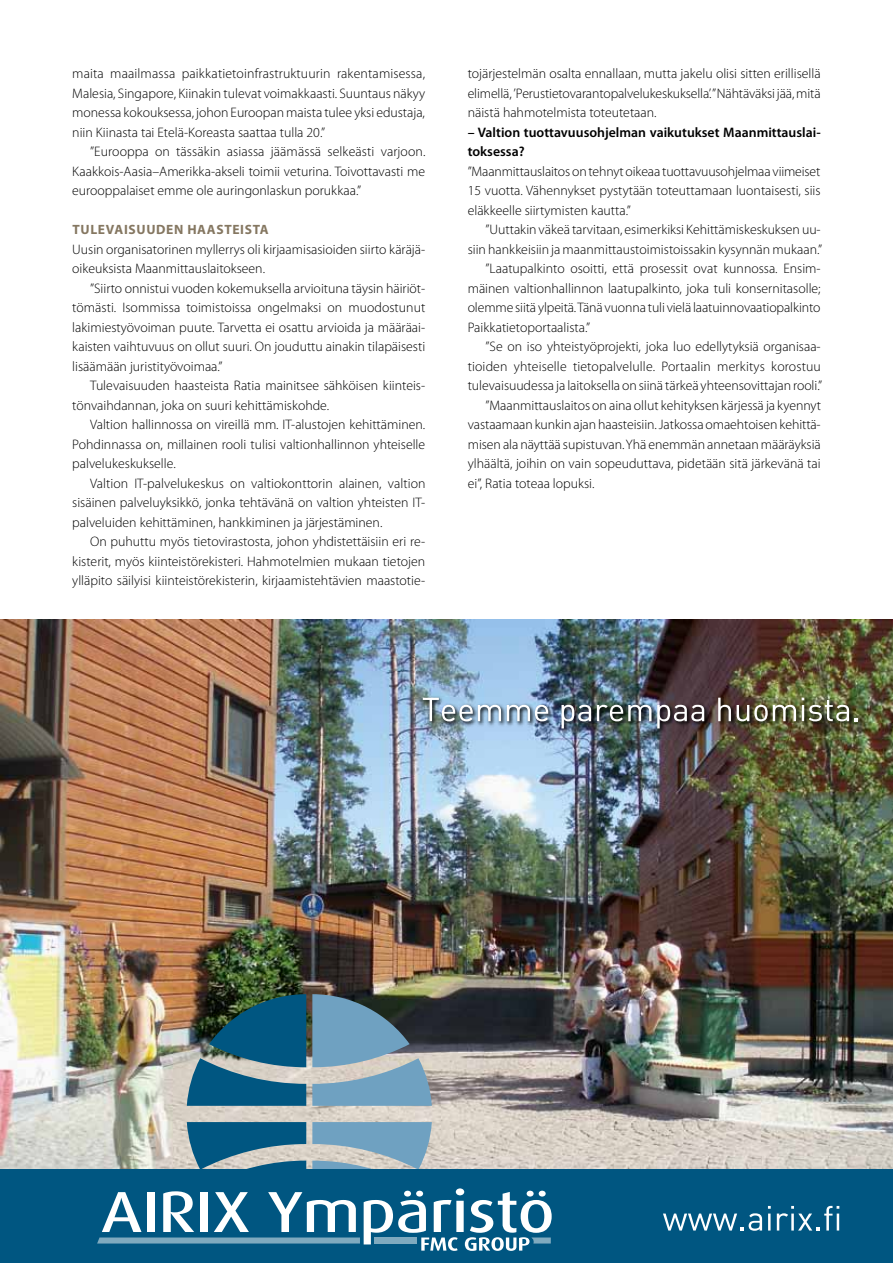
<style>
.page{position:relative;width:893px;height:1263px;background:#fff}
.page>*{position:absolute;margin:0;border:0;box-sizing:border-box;transform-origin:0 0}
.t1{font:300 13.8px/19.5px "Myriad Pro";color:#000;text-align:justify}
.t2{font:600 13.8px/19.5px "Myriad Pro";color:#000}
.t3{font:700 13.5px "Myriad Pro";letter-spacing:.05em;color:#857761}
</style>
<div class="page">
<img style="left:0;top:620px;width:893px;height:549px">
<img style="left:420px;top:695px;width:445px;height:41px">
<svg style="left:423px;top:698px;width:78px;height:23px"></svg>
<svg style="left:507px;top:705px;width:41px;height:16px"></svg>
<svg style="left:561px;top:705px;width:30px;height:23px"></svg>
<svg style="left:597px;top:705px;width:54px;height:16px"></svg>
<svg style="left:657px;top:705px;width:47px;height:23px"></svg>
<svg style="left:718px;top:698px;width:13px;height:23px"></svg>
<svg style="left:737px;top:705px;width:59px;height:16px"></svg>
<svg style="left:802px;top:698px;width:47px;height:23px"></svg>
<div style="left:0;top:1169px;width:893px;height:94px;background:#005681"></div>
<img style="left:97px;top:994px;width:455px;height:257px">
<svg style="left:663px;top:1213px;width:99px;height:18px"></svg>
<hr style="left:768px;top:1213px;width:3px;height:17px;background:#fff">
<svg style="left:777px;top:1206px;width:62px;height:24px"></svg>
<p class="t1" style="left:72px;top:64px;width:354px">maita maailmassa paikkatietoinfrastruktuurin rakentamisessa, Malesia, Singapore, Kiinakin tulevat voimakkaasti. Suuntaus näkyy monessa kokouksessa, johon Euroopan maista tulee yksi edustaja, niin Kiinasta tai Etelä-Koreasta saattaa tulla 20.”</p>
<p class="t1" style="left:72px;top:142px;width:355px;text-indent:18px">”Eurooppa on tässäkin asiassa jäämässä selkeästi varjoon.<br>Kaakkois-Aasia–Amerikka-akseli toimii veturina. Toivottavasti me eurooppalaiset emme ole auringonlaskun porukkaa.”</p>
<p class="t3" style="left:72px;top:221px;width:198px">TULEVAISUUDEN HAASTEISTA</p>
<p class="t1" style="left:72px;top:240px;width:354px">Uusin organisatorinen myllerrys oli kirjaamisasioiden siirto käräjä&shy;oikeuksista Maanmittauslaitokseen.</p>
<p class="t1" style="left:72px;top:279px;width:355px;text-indent:18px">”Siirto onnistui vuoden kokemuksella arvioituna täysin häiriöt&shy;tömästi. Isommissa toimistoissa ongelmaksi on muodostunut lakimiestyövoiman puute. Tarvetta ei osattu arvioida ja määräai&shy;kaisten vaihtuvuus on ollut suuri. On jouduttu ainakin tilapäisesti lisäämään juristityövoimaa.”</p>
<p class="t1" style="left:72px;top:376px;width:354px;text-indent:18px">Tulevaisuuden haasteista Ratia mainitsee sähköisen kiinteis&shy;tönvaihdannan, joka on suuri kehittämiskohde.</p>
<p class="t1" style="left:72px;top:415px;width:354px;text-indent:18px">Valtion hallinnossa on vireillä mm. IT-alustojen kehittäminen.<br>Pohdinnassa on, millainen rooli tulisi valtionhallinnon yhteiselle palvelukeskukselle.</p>
<p class="t1" style="left:72px;top:474px;width:355px;text-indent:18px">Valtion IT-palvelukeskus on valtiokonttorin alainen, valtion sisäinen palveluyksikkö, jonka tehtävänä on valtion yhteisten IT&shy;palveluiden kehittäminen, hankkiminen ja järjestäminen.</p>
<p class="t1" style="left:72px;top:532px;width:354px;text-indent:18px">On puhuttu myös tietovirastosta, johon yhdistettäisiin eri re&shy;kisterit, myös kiinteistörekisteri. Hahmotelmien mukaan tietojen ylläpito säilyisi kiinteistörekisterin, kirjaamistehtävien maastotie-</p>
<p class="t1" style="left:468px;top:64px;width:354px">tojärjestelmän osalta ennallaan, mutta jakelu olisi sitten erillisellä elimellä, ’Perustietovarantopalvelukeskuksella’.”Nähtäväksi jää, mitä näistä hahmotelmista toteutetaan.</p>
<p class="t2" style="left:468px;top:122px;width:354px">– Valtion tuottavuusohjelman vaikutukset Maanmittauslai&shy;toksessa?</p>
<p class="t1" style="left:468px;top:162px;width:354px">”Maanmittauslaitos on tehnyt oikeaa tuottavuusohjelmaa viimeiset 15 vuotta. Vähennykset pystytään toteuttamaan luontaisesti, siis eläkkeelle siirtymisten kautta.”</p>
<p class="t1" style="left:486px;top:220px;width:337px">”Uuttakin väkeä tarvitaan, esimerkiksi Kehittämiskeskuksen uu-</p>
<p class="t1" style="left:468px;top:240px;width:356px">siin hankkeisiin ja maanmittaustoimistoissakin kysynnän mukaan.”</p>
<p class="t1" style="left:486px;top:259px;width:337px">”Laatupalkinto osoitti, että prosessit ovat kunnossa. Ensim-</p>
<p class="t1" style="left:468px;top:279px;width:354px">mäinen valtionhallinnon laatupalkinto, joka tuli konsernitasolle;</p>
<p class="t1" style="left:468px;top:298px;width:354px">olemme siitä ylpeitä. Tänä vuonna tuli vielä laatuinnovaatiopalkinto</p>
<p class="t1" style="left:468px;top:318px;width:124px">Paikkatietoportaalista.”</p>
<p class="t1" style="left:486px;top:337px;width:337px">”Se on iso yhteistyöprojekti, joka luo edellytyksiä organisaa-</p>
<p class="t1" style="left:468px;top:357px;width:355px">tioiden yhteiselle tietopalvelulle. Portaalin merkitys korostuu</p>
<p class="t1" style="left:468px;top:376px;width:356px">tulevaisuudessa ja laitoksella on siinä tärkeä yhteensovittajan rooli.”</p>
<p class="t1" style="left:486px;top:396px;width:337px">”Maanmittauslaitos on aina ollut kehityksen kärjessä ja kyennyt</p>
<p class="t1" style="left:468px;top:415px;width:354px">vastaamaan kunkin ajan haasteisiin. Jatkossa omaehtoisen kehittä-</p>
<p class="t1" style="left:468px;top:435px;width:355px">misen ala näyttää supistuvan. Yhä enemmän annetaan määräyksiä</p>
<p class="t1" style="left:468px;top:454px;width:354px">ylhäältä, joihin on vain sopeuduttava, pidetään sitä järkevänä tai</p>
<p class="t1" style="left:468px;top:474px;width:128px">ei”, Ratia toteaa lopuksi.</p>
</div>
